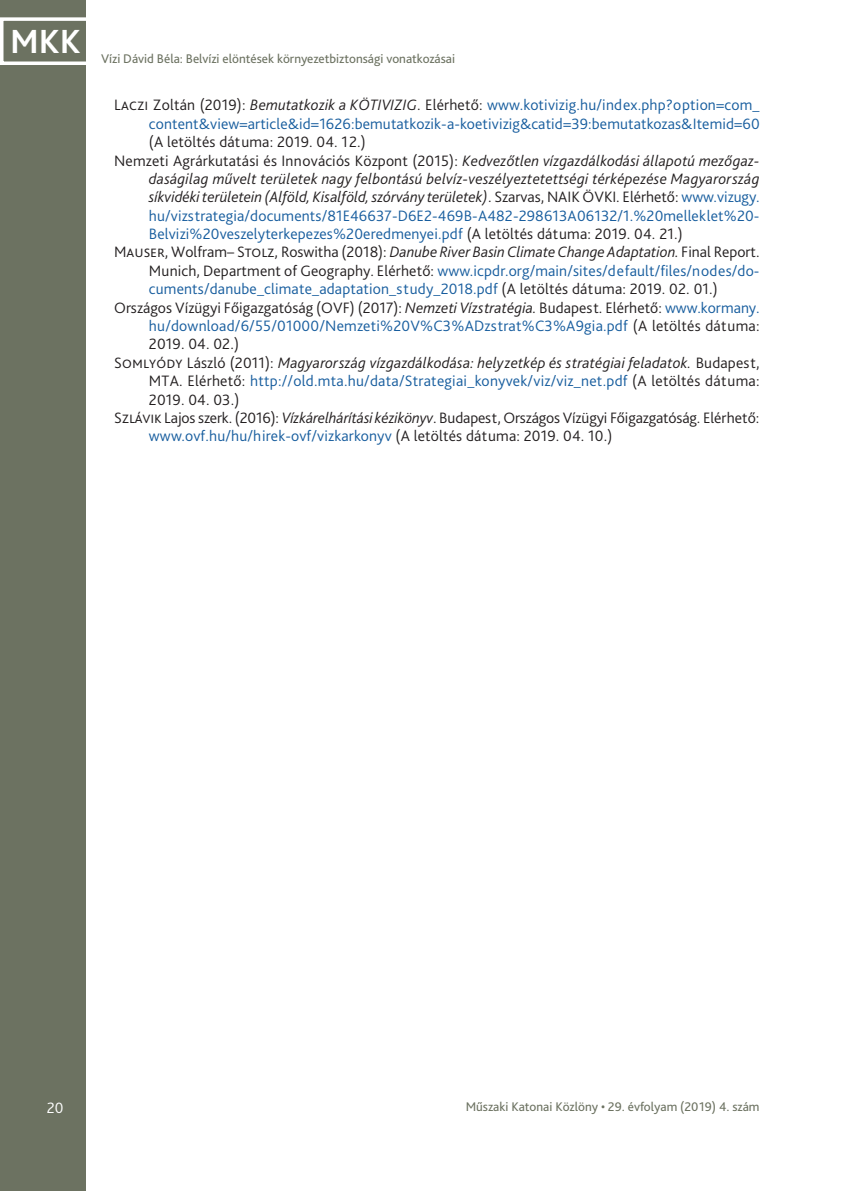
<style>
.page{position:relative;width:844px;height:1191px;background:#fff}
.page>*{position:absolute;margin:0;border:0;box-sizing:border-box;transform-origin:0 0}
.t1{font:700 35px "Bliss Pro";color:#fff}
.Irodalomjegyzék{font:300 15.75px/18.4px "Bliss Pro";letter-spacing:.01em;color:#231f20;text-align:justify}
.Irodalomjegyzék-2{font:italic 300 15.75px/18.4px "Bliss Pro";color:#231f20;text-align:justify}
.Irodalomjegyzék-3{font:300 15.75px/18.4px "Bliss Pro";letter-spacing:.01em;color:#175d9e;text-align:justify}
.Irodalomjegyzék-4{font:300 15.75px/18.4px "Bliss Pro";letter-spacing:-.01em;color:#231f20}
.t2{font:300 15.75px "Bliss Pro";color:#fff}
.t3{font:13.12px "Bliss Pro";color:#6c7261}
.s1{color:#231f20}
.s2{font-style:italic;color:#231f20}
.s3{font-style:normal}
.s4{font-style:normal;color:#175d9e}
.s5{font-style:italic}
.s6{color:#175d9e}
</style>
<div class="page">
<div style="left:0;top:0;width:85px;height:1191px;background:#6c7261"></div>
<div style="left:0;top:17px;width:94px;height:48px;border:4px solid #fff"></div>
<h1 class="t1" style="left:10px;top:20px;width:72px">MKK</h1>
<p class="t3" style="left:101px;top:50px;width:355px">Vízi Dávid Béla: Belvízi elöntések környezetbiztonsági vonatkozásai</p>
<p class="Irodalomjegyzék-3" style="left:149px;top:96px;width:612px;text-indent:-35px"><span class="s1">Laczi Zoltán (2019):</span> <span class="s2">Bemutatkozik a KÖTIVIZIG</span><span class="s1">. Elérhető:</span> www.kotivizig.hu/index.php?option=com_ content&amp;view=article&amp;id=1626:bemutatkozik-a-koetivizig&amp;catid=39:bemutatkozas&amp;Itemid=60 <span class="s1">(A letöltés dátuma: 2019. 04. 12.)</span></p>
<p class="Irodalomjegyzék-2" style="left:149px;top:151px;width:612px;text-indent:-35px"><span class="s3">Nemzeti Agrárkutatási és Innovációs Központ (2015):</span> Kedvezőtlen vízgazdálkodási állapotú mezőgaz&shy;daságilag művelt területek nagy felbontású belvíz-veszélyeztetettségi térképezése Magyarország síkvidéki területein (Alföld, Kisalföld, szórvány területek)<span class="s3">. Szarvas, NAIK ÖVKI. Elérhető:</span> <span class="s4">www.vizugy. hu/vizstrategia/documents/81E46637-D6E2-469B-A482-298613A06132/1.%20melleklet%20- Belvizi%20veszelyterkepezes%20eredmenyei.pdf</span> <span class="s3">(A letöltés dátuma: 2019. 04. 21.)</span></p>
<p class="Irodalomjegyzék" style="left:149px;top:243px;width:612px;text-indent:-35px">Mauser, Wolfram– Stolz, Roswitha (2018): <span class="s5">Danube River Basin Climate Change Adaptation.</span> Final Report.<br>Munich, Department of Geography. Elérhető: <span class="s6">www.icpdr.org/main/sites/default/files/nodes/do&shy;cuments/danube_climate_adaptation_study_2018.pdf</span> (A letöltés dátuma: 2019. 02. 01.)</p>
<p class="Irodalomjegyzék" style="left:149px;top:298px;width:612px;text-indent:-35px">Országos Vízügyi Főigazgatóság (OVF) (2017): <span class="s5">Nemzeti Vízstratégia.</span> Budapest. Elérhető: <span class="s6">www.kormany. hu/download/6/55/01000/Nemzeti%20V%C3%ADzstrat%C3%A9gia.pdf</span> (A letöltés dátuma:<br>2019. 04. 02.)</p>
<p class="Irodalomjegyzék" style="left:149px;top:353px;width:612px;text-indent:-35px">Somlyódy László (2011): <span class="s5">Magyarország vízgazdálkodása: helyzetkép és stratégiai feladatok.</span> Budapest, MTA. Elérhető: <span class="s6">http://old.mta.hu/data/Strategiai_konyvek/viz/viz_net.pdf</span> (A letöltés dátuma:<br>2019. 04. 03.)</p>
<p class="Irodalomjegyzék-4" style="left:149px;top:408px;width:611px;text-indent:-35px">Szlávik Lajos szerk. (2016): <span class="s5">Vízkárelhárítási kézikönyv</span>. Budapest, Országos Vízügyi Főigazgatóság. Elérhető: <span class="s6">www.ovf.hu/hu/hirek-ovf/vizkarkonyv</span> (A letöltés dátuma: 2019. 04. 10.)</p>
<p class="t2" style="left:47px;top:1098px;width:18px">20</p>
<p class="t3" style="left:465px;top:1098px;width:295px">Műszaki Katonai Közlöny • 29. évfolyam (2019) 4. szám</p>
</div>
